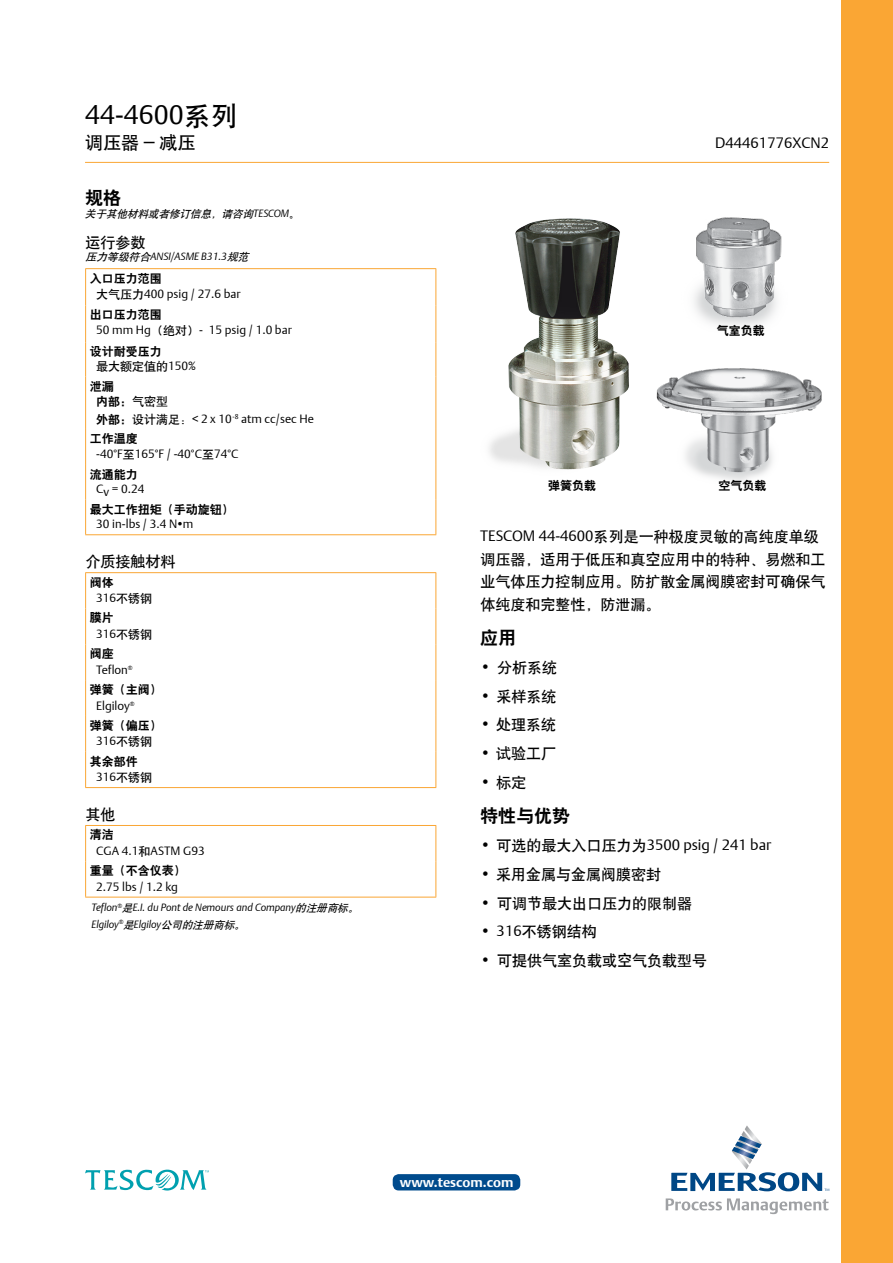
<style>
.page{position:relative;width:893px;height:1263px;background:#fff}
.page>*{position:absolute;margin:0;border:0;box-sizing:border-box;transform-origin:0 0}
.t1{font:27px "DTL Argo T Light";color:#000}
.t2{font:18px "H Yb 2 gj";color:#000}
.t3{font:18px "H Yb 1 gj";color:#000}
.t4{font:15px/22.5px "H Yb 1 gj";color:#000}
.t5{font:15px "DTL Argo T Light";color:#000}
.t6{font:700 13.5px "DTL Argo T";color:#fff}
.t7{font:12px "DTL Argo T Light";color:#000}
.t8{font:12px/15px "H Yb 2 gj";color:#000}
.t9{font:12px "H Yb 1 gj";color:#000}
.t10{font:italic 10.5px/16.5px "DTL Argo T Light";letter-spacing:-.005em;color:#000}
.t11{font:italic 10.5px "H Yb 1 gj";color:#000}
.s1{font-family:"H Yb 1 gj"}
.s2{font-family:"DTL Argo T Light"}
.s3{font-style:normal}
.s4{font-family:"H Yb 2 gj"}
</style>
<div class="page">
<hr style="left:85px;top:162px;width:744px;height:1px;background:#faa634">
<div style="left:842px;top:0;width:51px;height:1263px;background:#faa634"></div>
<hr style="left:85px;top:268px;width:351px;height:1px;background:#faa634">
<hr style="left:435px;top:342px;width:1px;height:35px;background:#faa634">
<hr style="left:435px;top:377px;width:1px;height:52px;background:#faa634">
<hr style="left:435px;top:429px;width:1px;height:35px;background:#faa634">
<hr style="left:85px;top:269px;width:1px;height:36px;background:#faa634">
<hr style="left:435px;top:269px;width:1px;height:36px;background:#faa634">
<hr style="left:85px;top:305px;width:1px;height:37px;background:#faa634">
<hr style="left:435px;top:305px;width:1px;height:37px;background:#faa634">
<hr style="left:85px;top:342px;width:1px;height:35px;background:#faa634">
<hr style="left:85px;top:534px;width:351px;height:1px;background:#faa634">
<hr style="left:85px;top:377px;width:1px;height:52px;background:#faa634">
<hr style="left:85px;top:429px;width:1px;height:35px;background:#faa634">
<hr style="left:85px;top:464px;width:1px;height:36px;background:#faa634">
<hr style="left:435px;top:464px;width:1px;height:36px;background:#faa634">
<hr style="left:85px;top:500px;width:1px;height:34px;background:#faa634">
<hr style="left:435px;top:500px;width:1px;height:34px;background:#faa634">
<hr style="left:85px;top:572px;width:351px;height:1px;background:#faa634">
<hr style="left:85px;top:573px;width:1px;height:35px;background:#faa634">
<hr style="left:435px;top:573px;width:1px;height:35px;background:#faa634">
<hr style="left:85px;top:608px;width:1px;height:36px;background:#faa634">
<hr style="left:435px;top:608px;width:1px;height:36px;background:#faa634">
<hr style="left:85px;top:644px;width:1px;height:36px;background:#faa634">
<hr style="left:435px;top:644px;width:1px;height:36px;background:#faa634">
<hr style="left:85px;top:680px;width:1px;height:36px;background:#faa634">
<hr style="left:435px;top:680px;width:1px;height:36px;background:#faa634">
<hr style="left:85px;top:716px;width:1px;height:36px;background:#faa634">
<hr style="left:435px;top:716px;width:1px;height:36px;background:#faa634">
<hr style="left:85px;top:752px;width:1px;height:35px;background:#faa634">
<hr style="left:435px;top:752px;width:1px;height:35px;background:#faa634">
<hr style="left:85px;top:787px;width:351px;height:1px;background:#faa634">
<hr style="left:85px;top:825px;width:351px;height:1px;background:#faa634">
<hr style="left:85px;top:826px;width:1px;height:35px;background:#faa634">
<hr style="left:435px;top:826px;width:1px;height:35px;background:#faa634">
<hr style="left:85px;top:861px;width:1px;height:36px;background:#faa634">
<hr style="left:435px;top:861px;width:1px;height:36px;background:#faa634">
<hr style="left:85px;top:897px;width:351px;height:1px;background:#faa634">
<img style="left:656px;top:368px;width:166px;height:114px">
<img style="left:694px;top:217px;width:88px;height:109px">
<img style="left:489px;top:218px;width:140px;height:252px">
<svg style="left:671px;top:1125px;width:158px;height:66px"></svg>
<svg style="left:666px;top:1198px;width:162px;height:16px"></svg>
<svg style="left:85px;top:1170px;width:124px;height:20px"></svg>
<div style="left:393px;top:1174px;width:127px;height:16px;background:#004b8d;border-radius:6px"></div>
<h1 class="t1" style="left:85px;top:98px;width:154px">44-4600<span class="s1">系列</span></h1>
<h2 class="t3" style="left:85px;top:133px;width:112px">调压器 - 减压</h2>
<p class="t5" style="left:715px;top:133px;width:115px">D44461776XCN2</p>
<h2 class="t2" style="left:85px;top:189px;width:38px">规格</h2>
<p class="t11" style="left:85px;top:208px;width:216px">关于其他材料或者修订信息，请咨询<span class="s2">T E S C O M</span> <span class="s3">。</span></p>
<p class="t4" style="left:86px;top:231px;width:62px">运行参数</p>
<p class="t10" style="left:86px;top:248px;width:167px"><span class="s1">压力等级符合</span>ANSI/ASME B31.3<span class="s1">规范</span></p>
<p class="t8" style="left:90px;top:270px;width:73px">入口压力范围</p>
<p class="t7" style="left:96px;top:287px;width:146px"><span class="s1">大气压力</span>400 psig / 27.6 bar</p>
<p class="t8" style="left:90px;top:307px;width:73px">出口压力范围</p>
<p class="t7" style="left:96px;top:323px;width:197px">50 mm Hg<span class="s1">（绝对）</span>- 15 psig / 1.0 bar</p>
<p class="t8" style="left:90px;top:344px;width:73px">设计耐受压力</p>
<p class="t9" style="left:96px;top:361px;width:101px">最大额定值的<span class="s2">150%</span></p>
<p class="t8" style="left:96px;top:378px;width:73px;text-indent:-6px">泄漏<br>内部：<span class="s1">气密型</span></p>
<p class="t7" style="left:96px;top:411px;width:219px"><span class="s4">外部：</span><span class="s1">设计满足：</span>&lt; 2 x 10<sup>-8</sup> atm cc/sec He</p>
<p class="t8" style="left:90px;top:431px;width:49px">工作温度</p>
<p class="t7" style="left:96px;top:446px;width:144px">-40°F<span class="s1">至</span>165°F / -40°C<span class="s1">至</span>74°C</p>
<p class="t8" style="left:90px;top:466px;width:49px">流通能力</p>
<p class="t7" style="left:96px;top:482px;width:50px">Cv = 0.24</p>
<p class="t8" style="left:90px;top:501px;width:145px">最大工作扭矩（手动旋钮）</p>
<p class="t7" style="left:96px;top:517px;width:99px">30 in-lbs / 3.4 N•m</p>
<p class="t4" style="left:86px;top:550px;width:92px">介质接触材料</p>
<p class="t8" style="left:90px;top:574px;width:25px">阀体</p>
<p class="t7" style="left:96px;top:591px;width:58px">316<span class="s1">不锈钢</span></p>
<p class="t8" style="left:90px;top:610px;width:25px">膜片</p>
<p class="t7" style="left:96px;top:626px;width:58px">316<span class="s1">不锈钢</span></p>
<p class="t8" style="left:90px;top:646px;width:25px">阀座</p>
<p class="t7" style="left:96px;top:662px;width:38px">Teflon<sup>®</sup></p>
<p class="t8" style="left:90px;top:682px;width:73px">弹簧（主阀）</p>
<p class="t7" style="left:96px;top:698px;width:40px">Elgiloy<sup>®</sup></p>
<p class="t8" style="left:90px;top:718px;width:73px">弹簧（偏压）</p>
<p class="t7" style="left:96px;top:734px;width:58px">316<span class="s1">不锈钢</span></p>
<p class="t8" style="left:90px;top:753px;width:49px">其余部件</p>
<p class="t7" style="left:96px;top:770px;width:58px">316<span class="s1">不锈钢</span></p>
<p class="t4" style="left:86px;top:803px;width:32px">其他</p>
<p class="t8" style="left:90px;top:827px;width:25px">清洁</p>
<p class="t7" style="left:96px;top:843px;width:110px">CGA 4.1<span class="s1">和</span>ASTM G93</p>
<p class="t8" style="left:90px;top:863px;width:97px">重量（不含仪表）</p>
<p class="t7" style="left:96px;top:879px;width:83px">2.75 lbs / 1.2 kg</p>
<p class="t10" style="left:92px;top:899px;width:271px">Teflon<sup>®</sup><span class="s1">是</span>E.I. du Pont de Nemours and Company<span class="s1">的注册商标。<br></span>Elgiloy<sup>®</sup><span class="s1">是</span>Elgiloy<span class="s1">公司的注册商标。</span></p>
<p class="t8" style="left:548px;top:478px;width:49px">弹簧负载</p>
<p class="t8" style="left:717px;top:323px;width:49px">气室负载</p>
<p class="t8" style="left:718px;top:478px;width:49px">空气负载</p>
<p class="t4" style="left:480px;top:526px;width:347px"><span class="s2">TESCOM 44-4600</span>系列是一种极度灵敏的高纯度单级调压器，适用于低压和真空应用中的特种、易燃和工业气体压力控制应用。防扩散金属阀膜密封可确保气体纯度和完整性，防泄漏。</p>
<h2 class="t2" style="left:480px;top:628px;width:37px">应用</h2>
<p class="t4" style="left:480px;top:656px;width:79px"><span class="s2">•</span> 分析系统</p>
<p class="t4" style="left:480px;top:685px;width:78px"><span class="s2">•</span> 采样系统</p>
<p class="t4" style="left:480px;top:714px;width:77px"><span class="s2">•</span> 处理系统</p>
<p class="t4" style="left:480px;top:742px;width:77px"><span class="s2">•</span> 试验工厂</p>
<p class="t4" style="left:480px;top:771px;width:48px"><span class="s2">•</span> 标定</p>
<h2 class="t2" style="left:480px;top:806px;width:91px">特性与优势</h2>
<p class="t5" style="left:480px;top:835px;width:293px">• <span class="s1">可选的最大入口压力为</span>3500 psig / 241 bar</p>
<p class="t4" style="left:480px;top:863px;width:183px"><span class="s2">•</span> 采用金属与金属阀膜密封</p>
<p class="t4" style="left:480px;top:892px;width:214px"><span class="s2">•</span> 可调节最大出口压力的限制器</p>
<p class="t4" style="left:480px;top:921px;width:118px"><span class="s2">• 316</span>不锈钢结构</p>
<p class="t4" style="left:480px;top:949px;width:229px"><span class="s2">•</span> 可提供气室负载或空气负载型号</p>
<p class="t6" style="left:400px;top:1174px;width:115px">www.tescom.com</p>
</div>
